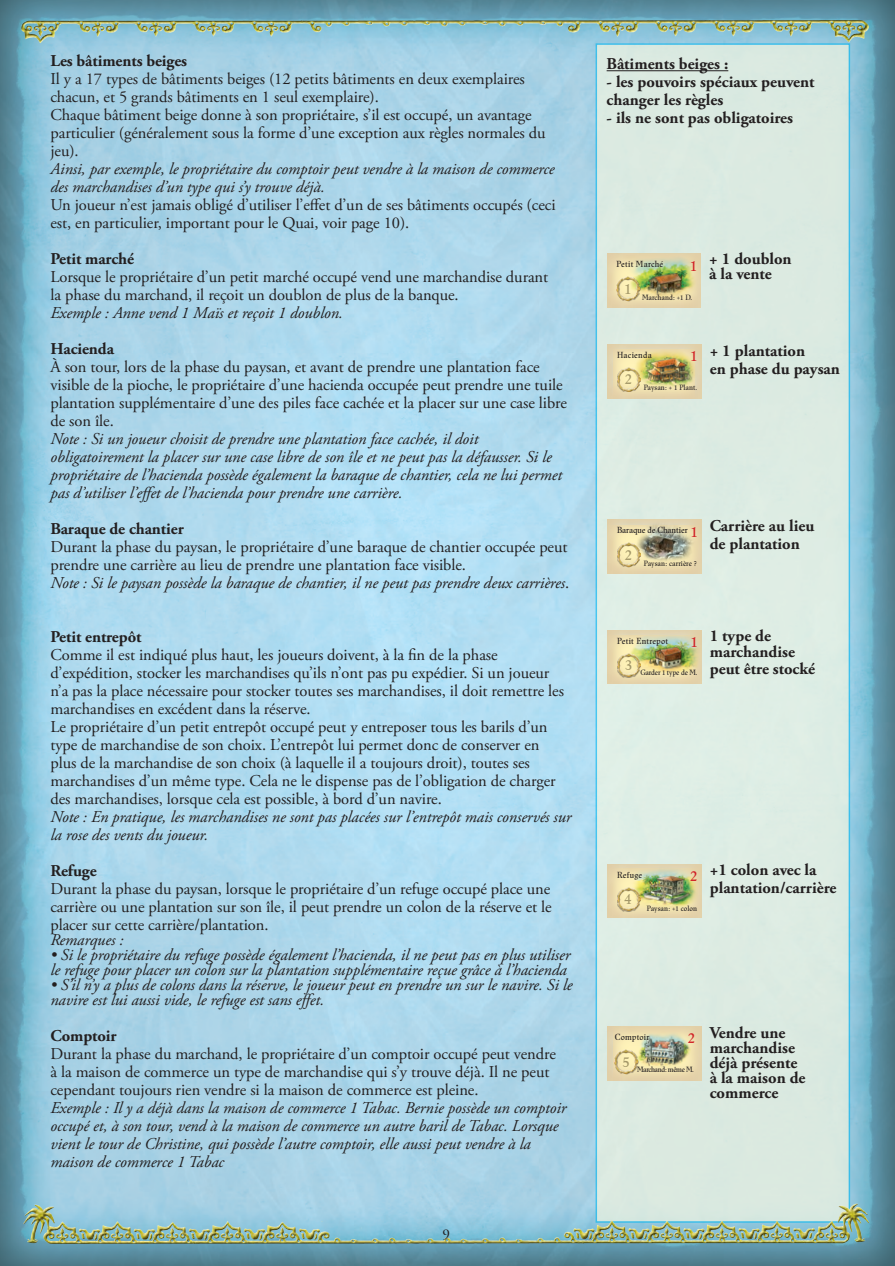
<style>
.page{position:relative;width:895px;height:1266px;background:#fff}
.page>*{position:absolute;margin:0;border:0;box-sizing:border-box;transform-origin:0 0}
.t1{font:16.5px/18px "Adobe Garamond Pro";letter-spacing:-.005em;color:#231f20}
.t2{font:italic 16.5px/18px "Adobe Garamond Pro";letter-spacing:-.005em;color:#231f20}
.t3{font:700 16.5px/15px "Adobe Garamond Pro";color:#231f20}
.t4{font:500 16.5px "Renner Antiqua LT Pro";color:#d11f26}
.t5{font:15px "Adobe Garamond Pro";color:#231f20}
.t6{font:500 9.15px "Renner Antiqua LT Pro";letter-spacing:.025em;color:#231f20}
.t7{font:500 9.15px "Renner Antiqua LT Pro";letter-spacing:-.01em;color:#231f20}
.t8{font:500 7.8px "Renner Antiqua LT Pro";color:#231f20}
.t9{font:500 7.8px "Renner Antiqua LT Pro";letter-spacing:-.05em;color:#231f20}
.t10{font:500 7.8px "Renner Antiqua LT Pro";letter-spacing:-.02em;color:#231f20}
.s1{font-style:italic}
.s2{font-size:16.5px;color:#d11f26}
</style>
<div class="page">
<img style="left:0;top:0;width:895px;height:1266px">
<div style="left:595px;top:43px;width:255px;height:1180px;background:#dcebe2"></div>
<img style="left:0;top:1164px;width:895px;height:85px">
<img style="left:0;top:16px;width:895px;height:85px">
<hr style="left:606px;top:70px;width:122px;height:1px;background:#231f20">
<img style="left:608px;top:864px;width:93px;height:54px">
<div style="left:617px;top:887px;width:24px;height:25px;background:#231f20;opacity:.4"></div>
<img style="left:617px;top:887px;width:23px;height:24px">
<img style="left:607px;top:1026px;width:94px;height:54px">
<div style="left:614px;top:1050px;width:25px;height:24px;background:#231f20;opacity:.4"></div>
<img style="left:614px;top:1049px;width:24px;height:24px">
<img style="left:608px;top:630px;width:93px;height:54px">
<div style="left:617px;top:653px;width:24px;height:25px;background:#231f20;opacity:.4"></div>
<img style="left:617px;top:653px;width:23px;height:24px">
<img style="left:607px;top:254px;width:93px;height:53px">
<div style="left:616px;top:277px;width:24px;height:24px;background:#231f20;opacity:.4"></div>
<img style="left:616px;top:277px;width:23px;height:23px">
<img style="left:607px;top:344px;width:94px;height:54px">
<div style="left:617px;top:368px;width:24px;height:24px;background:#231f20;opacity:.4"></div>
<img style="left:617px;top:367px;width:23px;height:24px">
<img style="left:608px;top:519px;width:93px;height:54px">
<div style="left:617px;top:543px;width:24px;height:24px;background:#231f20;opacity:.4"></div>
<img style="left:617px;top:542px;width:23px;height:24px">
<svg style="left:891px;top:1261px;width:4px;height:5px"></svg>
<p class="t3" style="left:50px;top:53px;width:138px">Les bâtiments beiges</p>
<p class="t1" style="left:50px;top:70px;width:496px">Il y a 17 types de bâtiments beiges (12 petits bâtiments en deux exemplaires chacun, et 5 grands bâtiments en 1 seul exemplaire).<br>Chaque bâtiment beige donne à son propriétaire, s’il est occupé, un avantage particulier (généralement sous la forme d’une exception aux règles normales du jeu).</p>
<p class="t2" style="left:50px;top:160px;width:506px">Ainsi, par exemple, le propriétaire du comptoir peut vendre à la maison de commerce des marchandises d’un type qui s’y trouve déjà.</p>
<p class="t1" style="left:50px;top:196px;width:506px">Un joueur n’est jamais obligé d’utiliser l’effet d’un de ses bâtiments occupés (ceci est, en particulier, important pour le Quai, voir page 10).</p>
<p class="t3" style="left:50px;top:251px;width:85px">Petit marché</p>
<p class="t1" style="left:50px;top:268px;width:499px">Lorsque le propriétaire d’un petit marché occupé vend une marchandise durant la phase du marchand, il reçoit un doublon de plus de la banque.</p>
<p class="t2" style="left:50px;top:304px;width:294px">Exemple : Anne vend 1 Maïs et reçoit 1 doublon.</p>
<p class="t3" style="left:50px;top:342px;width:65px">Hacienda</p>
<p class="t1" style="left:50px;top:358px;width:518px">À son tour, lors de la phase du paysan, et avant de prendre une plantation face visible de la pioche, le propriétaire d’une hacienda occupée peut prendre une tuile plantation supplémentaire d’une des piles face cachée et la placer sur une case libre de son île.</p>
<p class="t2" style="left:50px;top:430px;width:513px">Note : Si un joueur choisit de prendre une plantation face cachée, il doit obligatoirement la placer sur une case libre de son île et ne peut pas la défausser. Si le propriétaire de l’hacienda possède également la baraque de chantier, cela ne lui permet pas d’utiliser l’effet de l’hacienda pour prendre une carrière.</p>
<p class="t3" style="left:50px;top:522px;width:135px">Baraque de chantier</p>
<p class="t1" style="left:50px;top:538px;width:520px">Durant la phase du paysan, le propriétaire d’une baraque de chantier occupée peut prendre une carrière au lieu de prendre une plantation face visible.<br><span class="s1">Note : Si le paysan possède la baraque de chantier, il ne peut pas prendre deux carrières</span>.</p>
<p class="t3" style="left:50px;top:630px;width:92px">Petit entrepôt</p>
<p class="t1" style="left:50px;top:646px;width:515px">Comme il est indiqué plus haut, les joueurs doivent, à la fin de la phase d’expédition, stocker les marchandises qu’ils n’ont pas pu expédier. Si un joueur n’a pas la place nécessaire pour stocker toutes ses marchandises, il doit remettre les marchandises en excédent dans la réserve.<br>Le propriétaire d’un petit entrepôt occupé peut y entreposer tous les barils d’un type de marchandise de son choix. L’entrepôt lui permet donc de conserver en plus de la marchandise de son choix (à laquelle il a toujours droit), toutes ses marchandises d’un même type. Cela ne le dispense pas de l’obligation de charger des marchandises, lorsque cela est possible, à bord d’un navire.</p>
<p class="t2" style="left:50px;top:808px;width:522px">Note : En pratique, les marchandises ne sont pas placées sur l’entrepôt mais conservés sur la rose des vents du joueur.</p>
<p class="t3" style="left:50px;top:864px;width:48px">Refuge</p>
<p class="t1" style="left:50px;top:880px;width:503px;text-align:justify">Durant la phase du paysan, lorsque le propriétaire d’un refuge occupé place une carrière ou une plantation sur son île, il peut prendre un colon de la réserve et le placer sur cette carrière/plantation.</p>
<p class="t2" style="left:50px;top:931px;width:74px">Remarques :</p>
<p class="t2" style="left:50px;top:948px;width:521px;line-height:15px">• Si le propriétaire du refuge possède également l’hacienda, il ne peut pas en plus utiliser le refuge pour placer un colon sur la plantation supplémentaire reçue grâce à l’hacienda</p>
<p class="t2" style="left:50px;top:978px;width:523px;line-height:15px">• S’il n’y a plus de colons dans la réserve, le joueur peut en prendre un sur le navire. Si le navire est lui aussi vide, le refuge est sans effet.</p>
<p class="t3" style="left:50px;top:1029px;width:68px">Comptoir</p>
<p class="t1" style="left:50px;top:1045px;width:507px">Durant la phase du marchand, le propriétaire d’un comptoir occupé peut vendre à la maison de commerce un type de marchandise qui s’y trouve déjà. Il ne peut cependant toujours rien vendre si la maison de commerce est pleine.</p>
<p class="t2" style="left:50px;top:1099px;width:517px">Exemple : Il y a déjà dans la maison de commerce 1 Tabac. Bernie possède un comptoir occupé et, à son tour, vend à la maison de commerce un autre baril de Tabac. Lorsque vient le tour de Christine, qui possède l’autre comptoir, elle aussi peut vendre à la maison de commerce 1 Tabac</p>
<p class="t5" style="left:442px;top:1225px;width:9px">9</p>
<p class="t3" style="left:606px;top:57px;width:123px">Bâtiments beiges :</p>
<p class="t3" style="left:606px;top:73px;width:209px;line-height:18px">- les pouvoirs spéciaux peuvent changer les règles</p>
<p class="t3" style="left:606px;top:111px;width:188px">- ils ne sont pas obligatoires</p>
<p class="t6" style="left:616px;top:259px;width:48px">Petit Marché</p>
<p class="t4" style="left:690px;top:256px;width:9px">1</p>
<p class="t8" style="left:624px;top:294px;width:69px"><sup>1</sup> Marchand: +1 D.</p>
<p class="t3" style="left:709px;top:252px;width:84px">+ 1 doublon à la vente</p>
<p class="t6" style="left:617px;top:350px;width:36px">Hacienda</p>
<p class="t4" style="left:690px;top:347px;width:9px">1</p>
<p class="t8" style="left:625px;top:383px;width:74px"><sup>2</sup> Paysan: + 1 Plant.</p>
<p class="t3" style="left:709px;top:342px;width:132px;line-height:18px">+ 1 plantation<br>en phase du paysan</p>
<p class="t7" style="left:617px;top:525px;width:82px">Baraque de Chantier <span class="s2">1</span></p>
<p class="t8" style="left:625px;top:559px;width:73px"><sup>2</sup> Paysan: carrière ?</p>
<p class="t3" style="left:709px;top:517px;width:106px;line-height:18px">Carrière au lieu de plantation</p>
<p class="t6" style="left:617px;top:636px;width:53px">Petit Entrepot</p>
<p class="t4" style="left:690px;top:633px;width:9px">1</p>
<p class="t10" style="left:625px;top:668px;width:74px"><sup>3</sup> Garder 1 type de M.</p>
<p class="t3" style="left:709px;top:627px;width:107px;line-height:16.5px">1 type de marchandise peut être stocké</p>
<p class="t6" style="left:617px;top:870px;width:27px">Refuge</p>
<p class="t4" style="left:690px;top:867px;width:9px">2</p>
<p class="t8" style="left:624px;top:904px;width:74px"><sup>4</sup> Paysan: +1 colon</p>
<p class="t3" style="left:709px;top:861px;width:128px;line-height:18px">+1 colon avec la plantation/carrière</p>
<p class="t6" style="left:614px;top:1032px;width:36px">Comptoir</p>
<p class="t4" style="left:687px;top:1029px;width:9px">2</p>
<p class="t9" style="left:622px;top:1065px;width:73px"><sup>5</sup> Marchand: même M.</p>
<p class="t3" style="left:709px;top:1026px;width:97px">Vendre une marchandise déjà présente à la maison de commerce</p>
</div>
